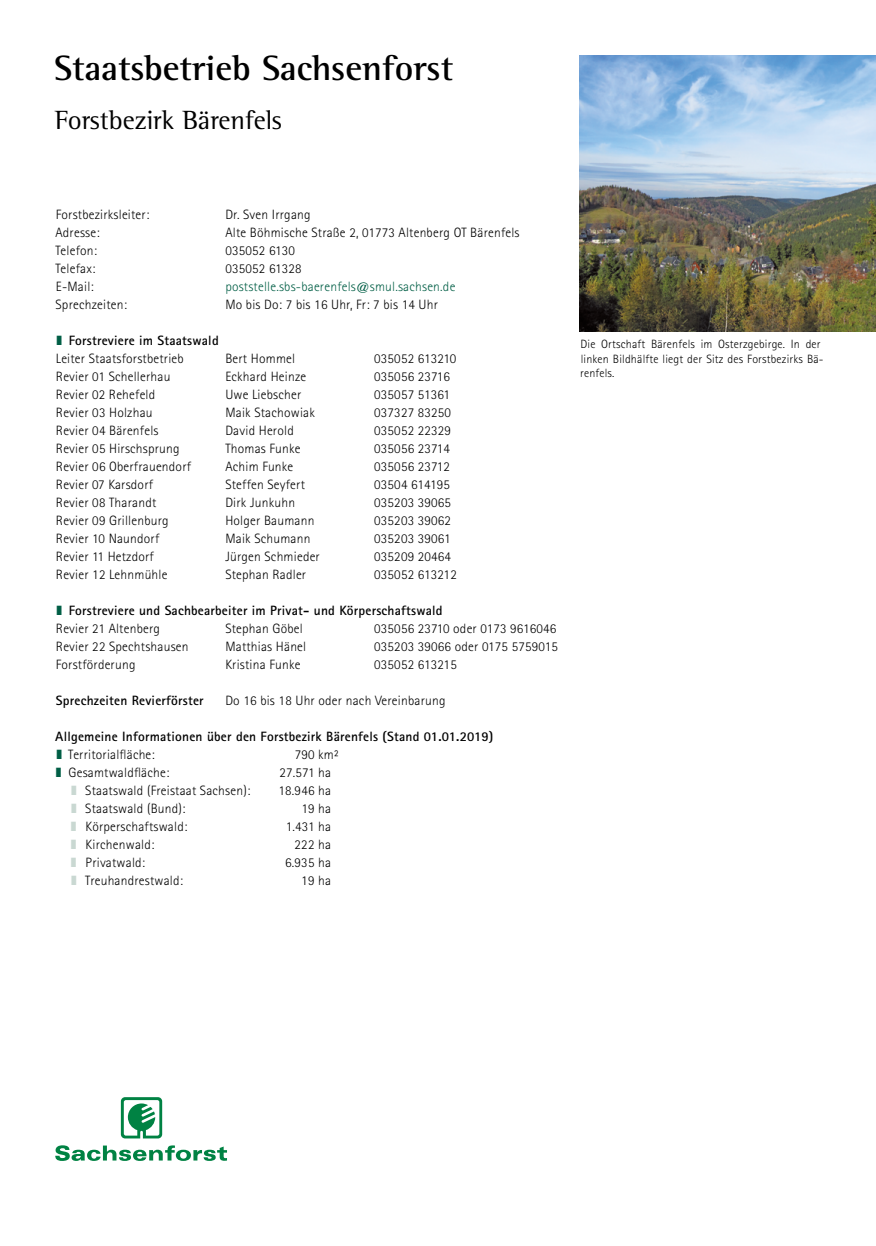
<style>
.page{position:relative;width:876px;height:1246px;background:#fff}
.page>*{position:absolute;margin:0;border:0;box-sizing:border-box;transform-origin:0 0}
.H1_Überschrift_Inhal{font:700 36px "Rotis Semi Serif Std";color:#000}
.H2_Zwischenüberschri{font:27px "Rotis Semi Serif Std";color:#000}
.Impressum{font:300 13.5px "Rotis Sans Serif Std";letter-spacing:.015em;color:#000}
.Impressum-2{font:700 13.5px "Rotis Sans Serif Std";letter-spacing:.015em;color:#000}
.Impressum-3{font:300 13.5px "Rotis Sans Serif Std";letter-spacing:.015em;color:#005e45}
.t1{font:300 12px/14.4px "Rotis Sans Serif Std";letter-spacing:.015em;color:#000}
.s1{color:#005e45}
.s2{color:#c9d8d2}
</style>
<div class="page">
<svg style="left:55px;top:1145px;width:172px;height:16px"></svg>
<svg style="left:121px;top:1097px;width:41px;height:41px"></svg>
<img style="left:580px;top:55px;width:296px;height:277px">
<h1 class="H1_Überschrift_Inhal" style="left:54px;top:47px;width:401px">Staatsbetrieb Sachsenforst</h1>
<h3 class="H2_Zwischenüberschri" style="left:55px;top:104px;width:229px">Forstbezirk Bärenfels</h3>
<p class="Impressum" style="left:56px;top:207px;width:95px">Forstbezirksleiter:</p>
<p class="Impressum" style="left:225px;top:207px;width:87px">Dr. Sven Irrgang</p>
<p class="Impressum" style="left:55px;top:225px;width:46px">Adresse:</p>
<p class="Impressum" style="left:225px;top:225px;width:296px">Alte Böhmische Straße 2, 01773 Altenberg OT Bärenfels</p>
<p class="Impressum" style="left:55px;top:243px;width:43px">Telefon:</p>
<p class="Impressum" style="left:225px;top:243px;width:71px">035052 6130</p>
<p class="Impressum" style="left:55px;top:261px;width:41px">Telefax:</p>
<p class="Impressum" style="left:225px;top:261px;width:78px">035052 61328</p>
<p class="Impressum" style="left:56px;top:279px;width:39px">E-Mail:</p>
<p class="Impressum-3" style="left:225px;top:279px;width:232px">poststelle.sbs-baerenfels@smul.sachsen.de</p>
<p class="Impressum" style="left:56px;top:297px;width:73px">Sprechzeiten:</p>
<p class="Impressum" style="left:225px;top:297px;width:214px">Mo bis Do: 7 bis 16 Uhr, Fr: 7 bis 14 Uhr</p>
<p class="Impressum-2" style="left:56px;top:332px;width:164px"><span class="s1">❚</span> Forstreviere im Staatswald</p>
<p class="Impressum" style="left:56px;top:351px;width:129px">Leiter Staatsforstbetrieb</p>
<p class="Impressum" style="left:225px;top:351px;width:71px">Bert Hommel</p>
<p class="Impressum" style="left:374px;top:351px;width:84px">035052 613210</p>
<p class="Impressum" style="left:56px;top:369px;width:116px">Revier 01 Schellerhau</p>
<p class="Impressum" style="left:225px;top:369px;width:82px">Eckhard Heinze</p>
<p class="Impressum" style="left:374px;top:369px;width:77px">035056 23716</p>
<p class="Impressum" style="left:56px;top:387px;width:101px">Revier 02 Rehefeld</p>
<p class="Impressum" style="left:225px;top:387px;width:77px">Uwe Liebscher</p>
<p class="Impressum" style="left:374px;top:387px;width:77px">035057 51361</p>
<p class="Impressum" style="left:56px;top:405px;width:98px">Revier 03 Holzhau</p>
<p class="Impressum" style="left:225px;top:405px;width:91px">Maik Stachowiak</p>
<p class="Impressum" style="left:374px;top:405px;width:78px">037327 83250</p>
<p class="Impressum" style="left:56px;top:423px;width:104px">Revier 04 Bärenfels</p>
<p class="Impressum" style="left:225px;top:423px;width:70px">David Herold</p>
<p class="Impressum" style="left:374px;top:423px;width:78px">035052 22329</p>
<p class="Impressum" style="left:56px;top:441px;width:125px">Revier 05 Hirschsprung</p>
<p class="Impressum" style="left:225px;top:441px;width:77px">Thomas Funke</p>
<p class="Impressum" style="left:374px;top:441px;width:77px">035056 23714</p>
<p class="Impressum" style="left:56px;top:459px;width:137px">Revier 06 Oberfrauendorf</p>
<p class="Impressum" style="left:225px;top:459px;width:70px">Achim Funke</p>
<p class="Impressum" style="left:374px;top:459px;width:77px">035056 23712</p>
<p class="Impressum" style="left:56px;top:477px;width:99px">Revier 07 Karsdorf</p>
<p class="Impressum" style="left:225px;top:477px;width:81px">Steffen Seyfert</p>
<p class="Impressum" style="left:374px;top:477px;width:77px">03504 614195</p>
<p class="Impressum" style="left:56px;top:495px;width:102px">Revier 08 Tharandt</p>
<p class="Impressum" style="left:225px;top:495px;width:71px">Dirk Junkuhn</p>
<p class="Impressum" style="left:374px;top:495px;width:78px">035203 39065</p>
<p class="Impressum" style="left:56px;top:513px;width:114px">Revier 09 Grillenburg</p>
<p class="Impressum" style="left:225px;top:513px;width:91px">Holger Baumann</p>
<p class="Impressum" style="left:374px;top:513px;width:78px">035203 39062</p>
<p class="Impressum" style="left:56px;top:531px;width:105px">Revier 10 Naundorf</p>
<p class="Impressum" style="left:225px;top:531px;width:87px">Maik Schumann</p>
<p class="Impressum" style="left:374px;top:531px;width:78px">035203 39061</p>
<p class="Impressum" style="left:56px;top:549px;width:99px">Revier 11 Hetzdorf</p>
<p class="Impressum" style="left:225px;top:549px;width:96px">Jürgen Schmieder</p>
<p class="Impressum" style="left:374px;top:549px;width:78px">035209 20464</p>
<p class="Impressum" style="left:56px;top:567px;width:113px">Revier 12 Lehnmühle</p>
<p class="Impressum" style="left:225px;top:567px;width:82px">Stephan Radler</p>
<p class="Impressum" style="left:374px;top:567px;width:84px">035052 613212</p>
<p class="Impressum-2" style="left:56px;top:602px;width:388px"><span class="s1">❚</span> Forstreviere und Sachbearbeiter im Privat- und Körperschaftswald</p>
<p class="Impressum" style="left:56px;top:621px;width:106px">Revier 21 Altenberg</p>
<p class="Impressum" style="left:225px;top:621px;width:79px">Stephan Göbel</p>
<p class="Impressum" style="left:374px;top:621px;width:184px">035056 23710 oder 0173 9616046</p>
<p class="Impressum" style="left:56px;top:639px;width:134px">Revier 22 Spechtshausen</p>
<p class="Impressum" style="left:225px;top:639px;width:82px">Matthias Hänel</p>
<p class="Impressum" style="left:374px;top:639px;width:185px">035203 39066 oder 0175 5759015</p>
<p class="Impressum" style="left:56px;top:657px;width:81px">Forstförderung</p>
<p class="Impressum" style="left:225px;top:657px;width:77px">Kristina Funke</p>
<p class="Impressum" style="left:374px;top:657px;width:84px">035052 613215</p>
<p class="Impressum-2" style="left:56px;top:692px;width:149px">Sprechzeiten Revierförster</p>
<p class="Impressum" style="left:225px;top:693px;width:222px">Do 16 bis 18 Uhr oder nach Vereinbarung</p>
<p class="Impressum-2" style="left:55px;top:728px;width:440px">Allgemeine Informationen über den Forstbezirk Bärenfels (Stand 01.01.2019)</p>
<p class="Impressum" style="left:56px;top:747px;width:100px"><span class="s1">❚</span> Territorialfläche:</p>
<p class="Impressum" style="left:295px;top:747px;width:45px">790 km²</p>
<p class="Impressum" style="left:56px;top:765px;width:115px"><span class="s1">❚</span> Gesamtwaldfläche:</p>
<p class="Impressum" style="left:280px;top:765px;width:53px">27.571 ha</p>
<p class="Impressum" style="left:71px;top:783px;width:181px"><span class="s2">❚</span> Staatswald (Freistaat Sachsen):</p>
<p class="Impressum" style="left:279px;top:783px;width:54px">18.946 ha</p>
<p class="Impressum" style="left:71px;top:801px;width:116px"><span class="s2">❚</span> Staatswald (Bund):</p>
<p class="Impressum" style="left:301px;top:801px;width:31px">19 ha</p>
<p class="Impressum" style="left:71px;top:819px;width:118px"><span class="s2">❚</span> Körperschaftswald:</p>
<p class="Impressum" style="left:286px;top:819px;width:47px">1.431 ha</p>
<p class="Impressum" style="left:71px;top:837px;width:85px"><span class="s2">❚</span> Kirchenwald:</p>
<p class="Impressum" style="left:295px;top:837px;width:38px">222 ha</p>
<p class="Impressum" style="left:71px;top:855px;width:76px"><span class="s2">❚</span> Privatwald:</p>
<p class="Impressum" style="left:285px;top:855px;width:47px">6.935 ha</p>
<p class="Impressum" style="left:71px;top:873px;width:113px"><span class="s2">❚</span> Treuhandrestwald:</p>
<p class="Impressum" style="left:301px;top:873px;width:31px">19 ha</p>
<p class="t1" style="left:580px;top:337px;width:245px">Die Ortschaft Bärenfels im Osterzgebirge. In der linken Bildhälfte liegt der Sitz des Forstbezirks Bä&shy;renfels.</p>
</div>
